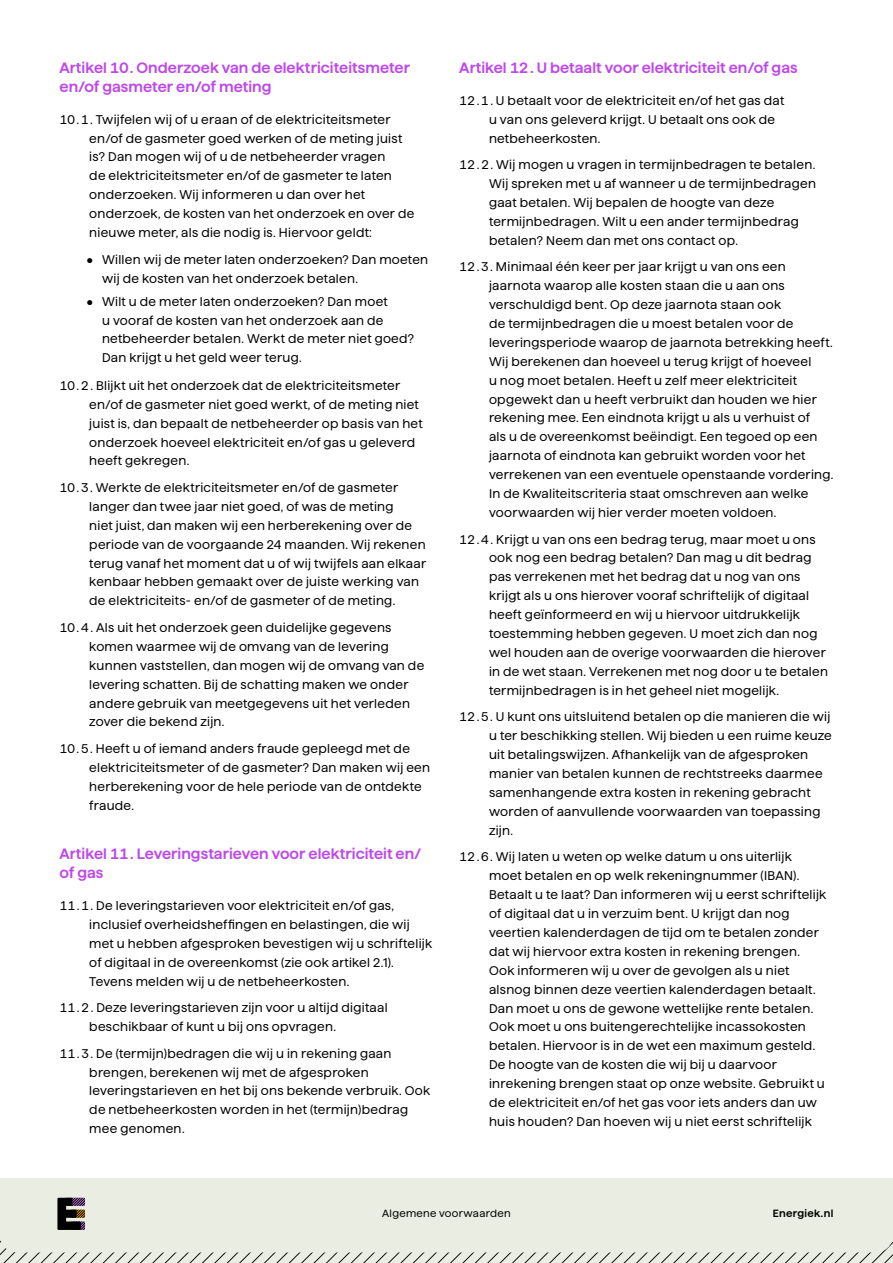
<style>
.page{position:relative;width:893px;height:1263px;background:#fff}
.page>*{position:absolute;margin:0;border:0;box-sizing:border-box;transform-origin:0 0}
.t1{font:600 15px/18.9px "Haffer SQXH";letter-spacing:.005em;color:#bd4ae8}
.t2{font:12.6px/18.9px "Haffer SQXH";letter-spacing:.025em;color:#000}
.t3{font:10.5px "Haffer XH";letter-spacing:.03em;color:#000}
.t4{font:600 10.5px "Haffer SQXH";letter-spacing:.03em;color:#000}
</style>
<div class="page">
<div style="left:0;top:1178px;width:893px;height:57px;background:#eaede2"></div>
<svg style="left:0;top:1197px;width:893px;height:66px"></svg>
<p class="t1" style="left:60px;top:57px;width:351px">Artikel 10.Onderzoek van de elektriciteitsmeter en/of gasmeter en/of meting</p>
<p class="t2" style="left:89px;top:109px;width:327px;text-indent:-30px">10.1.Twijfelen wij of u eraan of de elektriciteitsmeter en/of de gasmeter goed werken of de meting juist is? Dan mogen wij of u de netbeheerder vragen<br>de elektriciteitsmeter en/of de gasmeter te laten onderzoeken. Wij informeren u dan over het onderzoek, de kosten van het onderzoek en over de nieuwe meter, als die nodig is. Hiervoor geldt:</p>
<p class="t2" style="left:102px;top:249px;width:328px;text-indent:-15px">• Willen wij de meter laten onderzoeken? Dan moeten wij de kosten van het onderzoek betalen.</p>
<p class="t2" style="left:102px;top:291px;width:313px;text-indent:-15px">• Wilt u de meter laten onderzoeken? Dan moet<br>u vooraf de kosten van het onderzoek aan de netbeheerder betalen. Werkt de meter niet goed?<br>Dan krijgt u het geld weer terug.</p>
<p class="t2" style="left:89px;top:375px;width:335px;text-indent:-30px">10.2.Blijkt uit het onderzoek dat de elektriciteitsmeter en/of de gasmeter niet goed werkt, of de meting niet juist is, dan bepaalt de netbeheerder op basis van het onderzoek hoeveel elektriciteit en/of gas u geleverd heeft gekregen.</p>
<p class="t2" style="left:89px;top:477px;width:338px;text-indent:-30px">10.3.Werkte de elektriciteitsmeter en/of de gasmeter langer dan twee jaar niet goed, of was de meting<br>niet juist, dan maken wij een herberekening over de periode van de voorgaande 24 maanden. Wij rekenen terug vanaf het moment dat u of wij twijfels aan elkaar kenbaar hebben gemaakt over de juiste werking van de elektriciteits- en/of de gasmeter of de meting.</p>
<p class="t2" style="left:89px;top:617px;width:336px;text-indent:-30px">10.4.Als uit het onderzoek geen duidelijke gegevens komen waarmee wij de omvang van de levering kunnen vaststellen, dan mogen wij de omvang van de levering schatten. Bij de schatting maken we onder andere gebruik van meetgegevens uit het verleden zover die bekend zijn.</p>
<p class="t2" style="left:89px;top:738px;width:342px;text-indent:-30px">10.5.Heeft u of iemand anders fraude gepleegd met de elektriciteitsmeter of de gasmeter? Dan maken wij een herberekening voor de hele periode van de ontdekte fraude.</p>
<p class="t1" style="left:60px;top:843px;width:363px">Artikel 11.Leveringstarieven voor elektriciteit en/ of gas</p>
<p class="t2" style="left:89px;top:895px;width:344px;text-indent:-30px">11.1.De leveringstarieven voor elektriciteit en/of gas, inclusief overheidsheffingen en belastingen, die wij met u hebben afgesproken bevestigen wij u schriftelijk of digitaal in de overeenkomst (zie ook artikel 2.1).<br>Tevens melden wij u de netbeheerkosten.</p>
<p class="t2" style="left:89px;top:997px;width:300px;text-indent:-30px">11.2.Deze leveringstarieven zijn voor u altijd digitaal beschikbaar of kunt u bij ons opvragen.</p>
<p class="t2" style="left:89px;top:1043px;width:342px;text-indent:-30px">11.3.De (termijn)bedragen die wij u in rekening gaan brengen, berekenen wij met de afgesproken leveringstarieven en het bij ons bekende verbruik. Ook de netbeheerkosten worden in het (termijn)bedrag mee genomen.</p>
<p class="t1" style="left:459px;top:57px;width:340px">Artikel 12.U betaalt voor elektriciteit en/of gas</p>
<p class="t2" style="left:489px;top:90px;width:297px;text-indent:-30px">12.1.U betaalt voor de elektriciteit en/of het gas dat u van ons geleverd krijgt. U betaalt ons ook de netbeheerkosten.</p>
<p class="t2" style="left:489px;top:154px;width:328px;text-indent:-30px">12.2.Wij mogen u vragen in termijnbedragen te betalen.<br>Wij spreken met u af wanneer u de termijnbedragen gaat betalen. Wij bepalen de hoogte van deze termijnbedragen. Wilt u een ander termijnbedrag betalen? Neem dan met ons contact op.</p>
<p class="t2" style="left:489px;top:256px;width:346px;text-indent:-30px">12.3.Minimaal één keer per jaar krijgt u van ons een jaarnota waarop alle kosten staan die u aan ons verschuldigd bent. Op deze jaarnota staan ook<br>de termijnbedragen die u moest betalen voor de leveringsperiode waarop de jaarnota betrekking heeft.<br>Wij berekenen dan hoeveel u terug krijgt of hoeveel<br>u nog moet betalen. Heeft u zelf meer elektriciteit opgewekt dan u heeft verbruikt dan houden we hier rekening mee. Een eindnota krijgt u als u verhuist of<br>als u de overeenkomst beëindigt. Een tegoed op een jaarnota of eindnota kan gebruikt worden voor het verrekenen van een eventuele openstaande vordering.<br>In de Kwaliteitscriteria staat omschreven aan welke voorwaarden wij hier verder moeten voldoen.</p>
<p class="t2" style="left:489px;top:529px;width:340px;text-indent:-30px">12.4.Krijgt u van ons een bedrag terug, maar moet u ons ook nog een bedrag betalen? Dan mag u dit bedrag pas verrekenen met het bedrag dat u nog van ons krijgt als u ons hierover vooraf schriftelijk of digitaal heeft geïnformeerd en wij u hiervoor uitdrukkelijk toestemming hebben gegeven. U moet zich dan nog wel houden aan de overige voorwaarden die hierover in de wet staan. Verrekenen met nog door u te betalen termijnbedragen is in het geheel niet mogelijk.</p>
<p class="t2" style="left:489px;top:706px;width:344px;text-indent:-30px">12.5.U kunt ons uitsluitend betalen op die manieren die wij u ter beschikking stellen. Wij bieden u een ruime keuze uit betalingswijzen. Afhankelijk van de afgesproken manier van betalen kunnen de rechtstreeks daarmee samenhangende extra kosten in rekening gebracht worden of aanvullende voorwaarden van toepassing zijn.</p>
<p class="t2" style="left:489px;top:846px;width:339px;text-indent:-30px">12.6.Wij laten u weten op welke datum u ons uiterlijk moet betalen en op welk rekeningnummer (IBAN).<br>Betaalt u te laat? Dan informeren wij u eerst schriftelijk of digitaal dat u in verzuim bent. U krijgt dan nog veertien kalenderdagen de tijd om te betalen zonder dat wij hiervoor extra kosten in rekening brengen.<br>Ook informeren wij u over de gevolgen als u niet alsnog binnen deze veertien kalenderdagen betaalt.<br>Dan moet u ons de gewone wettelijke rente betalen.<br>Ook moet u ons buitengerechtelijke incassokosten betalen. Hiervoor is in de wet een maximum gesteld.<br>De hoogte van de kosten die wij bij u daarvoor inrekening brengen staat op onze website. Gebruikt u de elektriciteit en/of het gas voor iets anders dan uw huis houden? Dan hoeven wij u niet eerst schriftelijk</p>
<p class="t3" style="left:382px;top:1206px;width:130px">Algemene voorwaarden</p>
<p class="t4" style="left:773px;top:1206px;width:62px">Energiek.nl</p>
</div>
